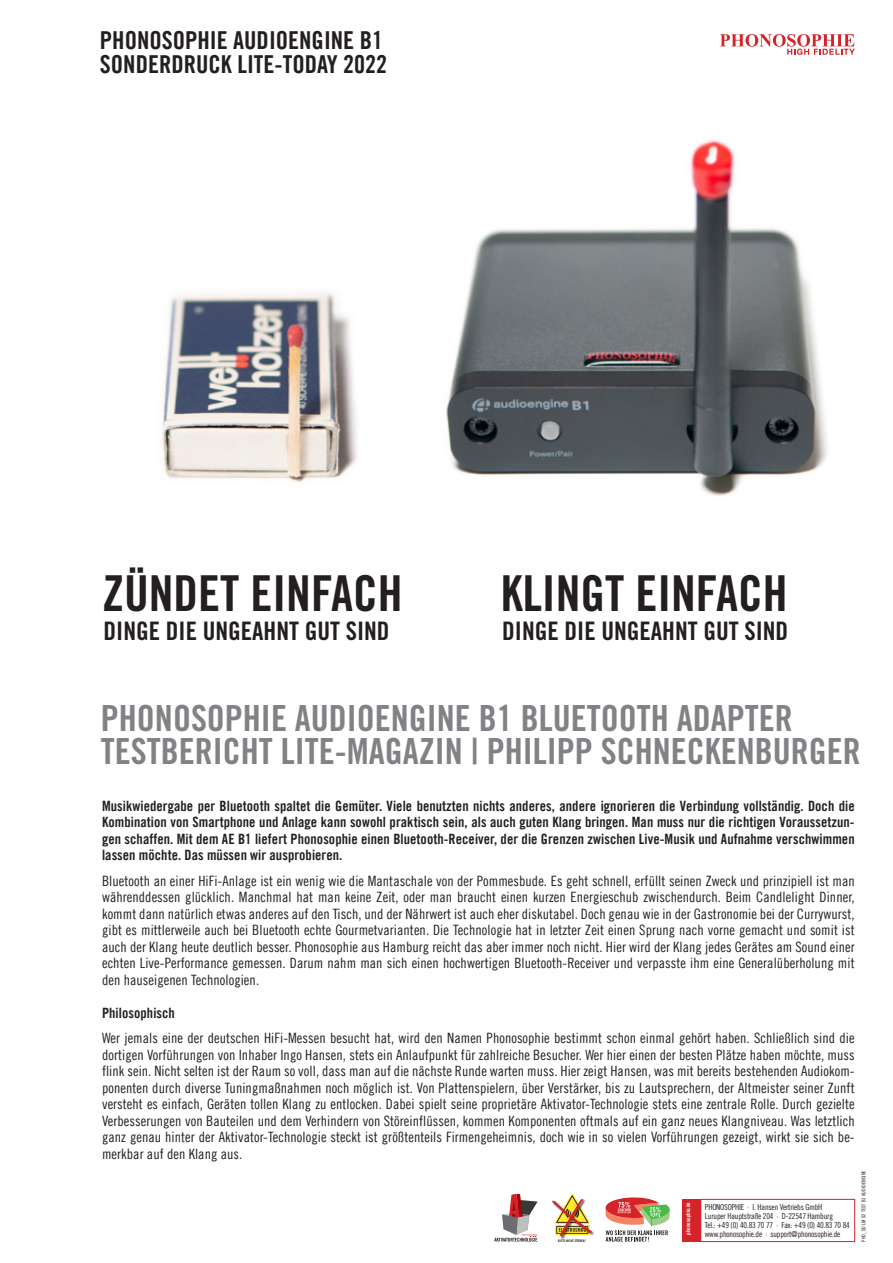
<style>
.page{position:relative;width:893px;height:1263px;background:#fff}
.page>*{position:absolute;margin:0;border:0;box-sizing:border-box;transform-origin:0 0}
.t1{font:49.5px "Trade Gothic LT Bold Cond Twenty";color:#231f20}
.t2{font:36px "Trade Gothic LT Bold Cond Twenty";color:#808285}
.t3{font:25.5px "Trade Gothic LT Bold Cond Twenty";color:#231f20}
.t4{font:24.75px/24px "Trade Gothic LT Com Bd Cn 20";color:#231f20}
.t5{font:14.25px/16.5px "Trade Gothic LT Com Cn 18";letter-spacing:.005em;color:#231f20;text-align:justify}
.t6{font:14.25px/16.5px "Trade Gothic LT Com Bd Cn 20";letter-spacing:.005em;color:#231f20;text-align:justify}
.t7{font:8.25px/9px "Trade Gothic LT Com Cn 18";letter-spacing:-.02em;color:#231f20}
.t8{font:5.7px "Trade Gothic LT Com Bd Cn 20";color:#fff}
.ZITATGEBER{font:5.25px "Trade Gothic LT Com Cn 18";letter-spacing:.01em;color:#231f20}
.t9{font:3.45px "Trade Gothic LT Com Bd Cn 20";letter-spacing:.01em;color:#231f20}
</style>
<div class="page">
<svg style="left:494px;top:1194px;width:44px;height:47px"></svg>
<div style="left:552px;top:1199px;width:43px;height:40px;background:#231f20;opacity:.65"></div>
<svg style="left:552px;top:1194px;width:40px;height:43px"></svg>
<svg style="left:605px;top:1197px;width:65px;height:45px"></svg>
<div style="left:682px;top:1199px;width:19px;height:43px;background:#d62229"></div>
<div style="left:701px;top:1199px;width:154px;height:43px;border:1px solid #d62229"></div>
<img style="left:446px;top:140px;width:382px;height:356px">
<img style="left:162px;top:292px;width:195px;height:191px">
<svg style="left:720px;top:34px;width:135px;height:21px"></svg>
<p class="t4" style="left:100px;top:28px;width:289px">PHONOSOPHIE AUDIOENGINE B1<br>SONDERDRUCK LITE-TODAY 2022</p>
<p class="t1" style="left:102px;top:563px;width:302px">ZÜNDET EINFACH</p>
<p class="t3" style="left:104px;top:615px;width:288px">DINGE DIE UNGEAHNT GUT SIND</p>
<p class="t1" style="left:501px;top:563px;width:288px">KLINGT EINFACH</p>
<p class="t3" style="left:502px;top:615px;width:288px">DINGE DIE UNGEAHNT GUT SIND</p>
<p class="t2" style="left:101px;top:696px;width:693px">PHONOSOPHIE AUDIOENGINE B1 BLUETOOTH ADAPTER</p>
<p class="t2" style="left:101px;top:729px;width:761px">TESTBERICHT LITE-MAGAZIN | PHILIPP SCHNECKENBURGER</p>
<p class="t6" style="left:102px;top:797px;width:754px">Musikwiedergabe per Bluetooth spaltet die Gemüter. Viele benutzten nichts anderes, andere ignorieren die Verbindung vollständig. Doch die Kombination von Smartphone und Anlage kann sowohl praktisch sein, als auch guten Klang bringen. Man muss nur die richtigen Voraussetzun&shy;gen schaffen. Mit dem AE B1 liefert Phonosophie einen Bluetooth-Receiver, der die Grenzen zwischen Live-Musik und Aufnahme verschwimmen lassen möchte. Das müssen wir ausprobieren.</p>
<p class="t5" style="left:102px;top:872px;width:754px">Bluetooth an einer HiFi-Anlage ist ein wenig wie die Mantaschale von der Pommesbude. Es geht schnell, erfüllt seinen Zweck und prinzipiell ist man währenddessen glücklich. Manchmal hat man keine Zeit, oder man braucht einen kurzen Energieschub zwischendurch. Beim Candlelight Dinner, kommt dann natürlich etwas anderes auf den Tisch, und der Nährwert ist auch eher diskutabel. Doch genau wie in der Gastronomie bei der Currywurst, gibt es mittlerweile auch bei Bluetooth echte Gourmetvarianten. Die Technologie hat in letzter Zeit einen Sprung nach vorne gemacht und somit ist auch der Klang heute deutlich besser. Phonosophie aus Hamburg reicht das aber immer noch nicht. Hier wird der Klang jedes Gerätes am Sound einer echten Live-Performance gemessen. Darum nahm man sich einen hochwertigen Bluetooth-Receiver und verpasste ihm eine Generalüberholung mit den hauseigenen Technologien.</p>
<p class="t6" style="left:102px;top:1004px;width:74px">Philosophisch</p>
<p class="t5" style="left:102px;top:1030px;width:754px">Wer jemals eine der deutschen HiFi-Messen besucht hat, wird den Namen Phonosophie bestimmt schon einmal gehört haben. Schließlich sind die dortigen Vorführungen von Inhaber Ingo Hansen, stets ein Anlaufpunkt für zahlreiche Besucher. Wer hier einen der besten Plätze haben möchte, muss flink sein. Nicht selten ist der Raum so voll, dass man auf die nächste Runde warten muss. Hier zeigt Hansen, was mit bereits bestehenden Audiokom&shy;ponenten durch diverse Tuningmaßnahmen noch möglich ist. Von Plattenspielern, über Verstärker, bis zu Lautsprechern, der Altmeister seiner Zunft versteht es einfach, Geräten tollen Klang zu entlocken. Dabei spielt seine proprietäre Aktivator-Technologie stets eine zentrale Rolle. Durch gezielte Verbesserungen von Bauteilen und dem Verhindern von Störeinflüssen, kommen Komponenten oftmals auf ein ganz neues Klangniveau. Was letztlich ganz genau hinter der Aktivator-Technologie steckt ist größtenteils Firmengeheimnis, doch wie in so vielen Vorführungen gezeigt, wirkt sie sich be&shy;merkbar auf den Klang aus.</p>
<p class="t9" style="left:558px;top:1238px;width:29px">BITTE NICHT STÖREN!</p>
<p class="t8" style="left:685px;top:1235px;width:34px;rotate:-90deg">phonosophie.de</p>
<p class="t7" style="left:705px;top:1202px;width:146px">PHONOSOPHIE · I. Hansen Vertriebs GmbH<br>Luruper Hauptstraße 204 · D-22547 Hamburg<br>Tel.: +49 (0) 40.83 70 77 · Fax: +49 (0) 40.83 70 84 www.phonosophie.de · support@phonosophie.de</p>
<p class="ZITATGEBER" style="left:860px;top:1242px;width:73px;rotate:-90deg">PHO_SD LM 02 TEST B1 AUDIOENGINE</p>
</div>
